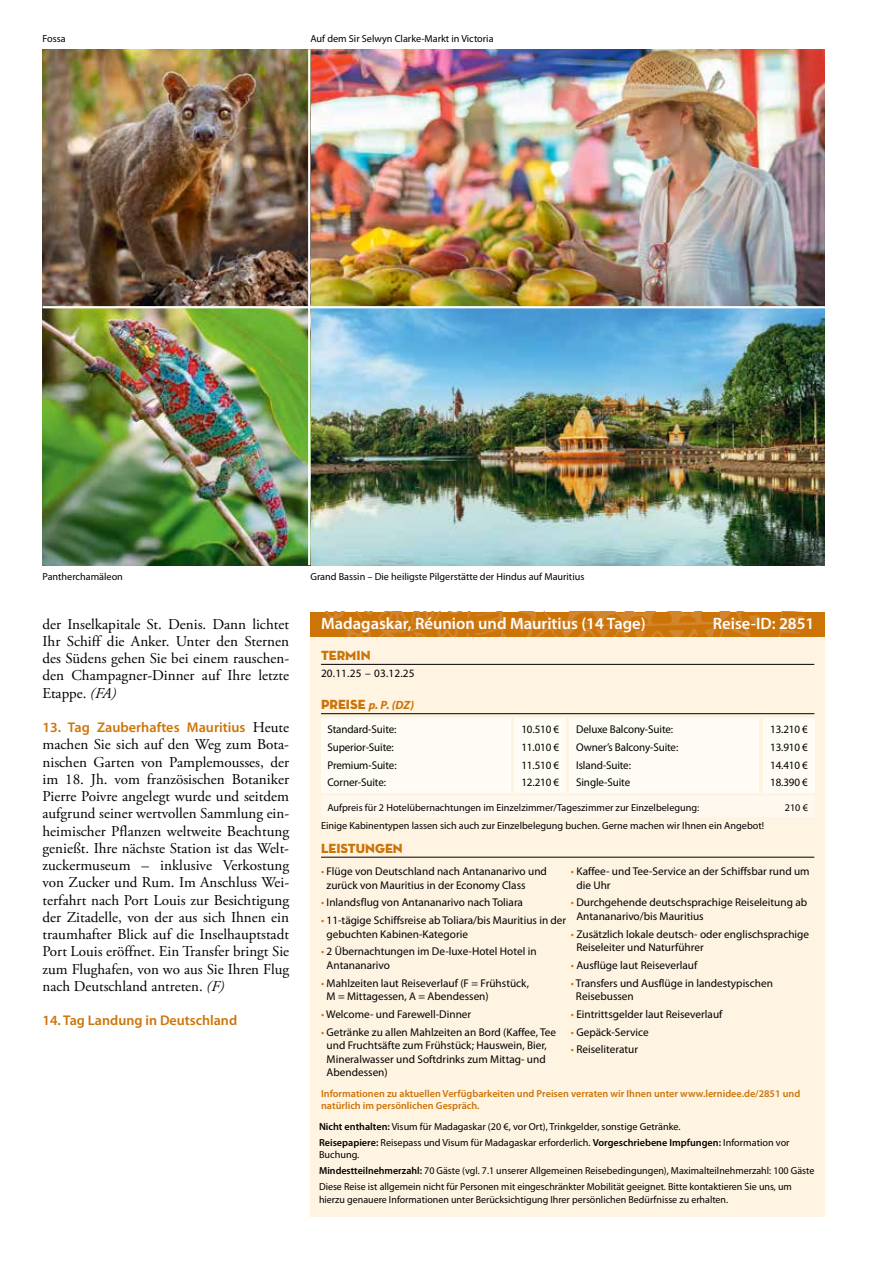
<style>
.page{position:relative;width:893px;height:1263px;background:#fff}
.page>*{position:absolute;margin:0;border:0;box-sizing:border-box;transform-origin:0 0}
.t1{font:600 16.5px "Myriad Pro";color:#fff}
.t2{font:15px/17.2px "Adobe Garamond Pro";color:#000;text-align:justify}
.t3{font:600 14.1px "Myriad Pro";color:#cc7408}
.t4{font:13.5px "Neutra Disp Titling";color:#cc7408}
.t5{font:italic 700 12px "Myriad Pro";color:#cc7408}
.t6{font:11.25px/17.7px "Myriad Pro";color:#000}
.t7{font:10.2px/16.2px "Myriad Pro";color:#000}
.t8{font:600 10.2px/12.3px "Myriad Pro";color:#cc7408}
.s1{font-style:italic}
.s2{font-family:"Adobe Garamond Pro";font-weight:400;font-size:15px;color:#000}
.s3{font-family:"Neutra Disp Titling";font-weight:400;font-style:normal;font-size:13.5px}
.s4{color:#cc7408}
.s5{font-weight:600}
</style>
<div class="page">
<div style="left:310px;top:612px;width:515px;height:604px;background:#fff3e1"></div>
<img style="left:310px;top:612px;width:515px;height:25px">
<img style="left:43px;top:49px;width:782px;height:516px">
<hr style="left:308px;top:49px;width:2px;height:516px;background:#fff">
<hr style="left:43px;top:306px;width:782px;height:2px;background:#fff">
<hr style="left:321px;top:857px;width:493px;height:1px;background:#000">
<hr style="left:321px;top:664px;width:493px;height:1px;background:#000">
<div style="left:321px;top:796px;width:493px;height:21px;background:#fff8ee"></div>
<div style="left:514px;top:718px;width:52px;height:75px;background:#fffcf6"></div>
<div style="left:321px;top:718px;width:189px;height:75px;background:#fffcf6"></div>
<div style="left:763px;top:718px;width:51px;height:75px;background:#fffcf6"></div>
<div style="left:570px;top:718px;width:189px;height:75px;background:#fffcf6"></div>
<hr style="left:321px;top:713px;width:493px;height:1px;background:#000">
<p class="t7" style="left:43px;top:31px;width:25px">Fossa</p>
<p class="t7" style="left:310px;top:31px;width:185px">Auf dem Sir Selwyn Clarke-Markt in Victoria</p>
<p class="t7" style="left:43px;top:568px;width:82px">Pantherchamäleon</p>
<p class="t7" style="left:310px;top:568px;width:275px">Grand Bassin – Die heiligste Pilgerstätte der Hindus auf Mauritius</p>
<h2 class="t2" style="left:43px;top:616px;width:248px">der Inselkapitale St. Denis. Dann lichtet Ihr Schiff die Anker. Unter den Sternen des Südens gehen Sie bei einem rauschen&shy;den Champagner-Dinner auf Ihre letzte Etappe. <span class="s1">(FA)</span></h2>
<p class="t3" style="left:43px;top:720px;width:248px">13. Tag Zauberhaftes Mauritius <span class="s2">Heute</span></p>
<p class="t2" style="left:43px;top:736px;width:248px">machen Sie sich auf den Weg zum Bota&shy;nischen Garten von Pamplemousses, der im 18. Jh. vom französischen Botaniker Pierre Poivre angelegt wurde und seitdem aufgrund seiner wertvollen Sammlung ein&shy;heimischer Pflanzen weltweite Beachtung genießt. Ihre nächste Station ist das Welt&shy;zuckermuseum – inklusive Verkostung von Zucker und Rum. Im Anschluss Wei&shy;terfahrt nach Port Louis zur Besichtigung der Zitadelle, von der aus sich Ihnen ein traumhafter Blick auf die Inselhauptstadt Port Louis eröffnet. Ein Transfer bringt Sie zum Flughafen, von wo aus Sie Ihren Flug nach Deutschland antreten. <span class="s1">(F)</span></p>
<p class="t3" style="left:43px;top:1013px;width:196px">14. Tag Landung in Deutschland</p>
<h1 class="t1" style="left:321px;top:615px;width:326px">Madagaskar, Réunion und Mauritius (14 Tage)</h1>
<p class="t4" style="left:321px;top:647px;width:51px">TERMIN</p>
<p class="t6" style="left:321px;top:665px;width:95px">20.11.25 – 03.12.25</p>
<p class="t5" style="left:321px;top:698px;width:95px"><span class="s3">PREISE</span> p. P. (DZ)</p>
<h1 class="t1" style="left:713px;top:615px;width:103px">Reise-ID: 2851</h1>
<p class="t6" style="left:327px;top:721px;width:71px">Standard-Suite:<br>Superior-Suite:<br>Premium-Suite:<br>Corner-Suite:</p>
<p class="t6" style="left:770px;top:721px;width:39px;text-align:justify">13.210 € 13.910 € 14.410 € 18.390 €</p>
<p class="t6" style="left:576px;top:721px;width:104px">Deluxe Balcony-Suite:<br>Owner’s Balcony-Suite:<br>Island-Suite:<br>Single-Suite</p>
<p class="t6" style="left:521px;top:721px;width:39px;text-align:justify">10.510 € 11.010 € 11.510 € 12.210 €</p>
<p class="t7" style="left:327px;top:799px;width:373px">Aufpreis für 2 Hotelübernachtungen im Einzelzimmer/Tageszimmer zur Einzelbelegung:</p>
<p class="t7" style="left:785px;top:799px;width:25px">210 €</p>
<p class="t7" style="left:321px;top:817px;width:445px">Einige Kabinentypen lassen sich auch zur Einzelbelegung buchen. Gerne machen wir Ihnen ein Angebot!</p>
<p class="t4" style="left:321px;top:840px;width:83px">LEISTUNGEN</p>
<p class="t6" style="left:576px;top:865px;width:235px;line-height:13.5px;text-indent:-6px"><span class="s4">•</span> Kaffee- und Tee-Service an der Schiffsbar rund um die Uhr</p>
<p class="t6" style="left:576px;top:896px;width:232px;line-height:13.5px;text-indent:-6px"><span class="s4">•</span> Durchgehende deutschsprachige Reiseleitung ab<br>Antananarivo/bis Mauritius</p>
<p class="t6" style="left:576px;top:927px;width:234px;line-height:13.5px;text-indent:-6px"><span class="s4">•</span> Zusätzlich lokale deutsch- oder englischsprachige<br>Reiseleiter und Naturführer</p>
<p class="t6" style="left:571px;top:956px;width:128px"><span class="s4">•</span> Ausflüge laut Reiseverlauf</p>
<p class="t6" style="left:576px;top:976px;width:198px;line-height:13.5px;text-indent:-5px"><span class="s4">•</span> Transfers und Ausflüge in landestypischen<br>Reisebussen</p>
<p class="t6" style="left:571px;top:1005px;width:153px"><span class="s4">•</span> Eintrittsgelder laut Reiseverlauf</p>
<p class="t6" style="left:571px;top:1023px;width:79px"><span class="s4">•</span> Gepäck-Service</p>
<p class="t6" style="left:571px;top:1041px;width:69px"><span class="s4">•</span> Reiseliteratur</p>
<p class="t6" style="left:327px;top:865px;width:222px;line-height:13.5px;text-indent:-6px"><span class="s4">•</span> Flüge von Deutschland nach Antananarivo und zurück von Mauritius in der Economy Class</p>
<p class="t6" style="left:321px;top:894px;width:204px"><span class="s4">•</span> Inlandsflug von Antananarivo nach Toliara</p>
<p class="t6" style="left:327px;top:914px;width:241px;line-height:13.5px;text-indent:-6px"><span class="s4">•</span> 11-tägige Schiffsreise ab Toliara/bis Mauritius in der gebuchten Kabinen-Kategorie</p>
<p class="t6" style="left:327px;top:945px;width:212px;line-height:13.5px;text-indent:-6px"><span class="s4">•</span> 2 Übernachtungen im De-luxe-Hotel Hotel in<br>Antananarivo</p>
<p class="t6" style="left:327px;top:976px;width:204px;line-height:13.5px;text-indent:-6px"><span class="s4">•</span> Mahlzeiten laut Reiseverlauf (F = Frühstück,<br>M = Mittagessen, A = Abendessen)</p>
<p class="t6" style="left:321px;top:1005px;width:152px"><span class="s4">•</span> Welcome- und Farewell-Dinner</p>
<p class="t6" style="left:327px;top:1025px;width:231px;line-height:13.5px;text-indent:-6px"><span class="s4">•</span> Getränke zu allen Mahlzeiten an Bord (Kaffee, Tee und Fruchtsäfte zum Frühstück; Hauswein, Bier, Mineralwasser und Softdrinks zum Mittag- und Abendessen)</p>
<p class="t8" style="left:321px;top:1087px;width:481px">Informationen zu aktuellen Verfügbarkeiten und Preisen verraten wir Ihnen unter www.lernidee.de/2851 und natürlich im persönlichen Gespräch.</p>
<p class="t7" style="left:319px;top:1118px;width:472px"><span class="s5">Nicht enthalten:</span> Visum für Madagaskar (20 €, vor Ort), Trinkgelder, sonstige Getränke.<br><span class="s5">Reisepapiere:</span> Reisepass und Visum für Madagaskar erforderlich. <span class="s5">Vorgeschriebene Impfungen:</span> Information vor</p>
<p class="t7" style="left:319px;top:1147px;width:497px">Buchung.<br><span class="s5">Mindestteilnehmerzahl:</span> 70 Gäste (vgl. 7.1 unserer Allgemeinen Reisebedingungen), Maximalteilnehmerzahl: 100 Gäste<br>Diese Reise ist allgemein nicht für Personen mit eingeschränkter Mobilität geeignet. Bitte kontaktieren Sie uns, um</p>
<p class="t7" style="left:319px;top:1191px;width:411px">hierzu genauere Informationen unter Berücksichtigung Ihrer persönlichen Bedürfnisse zu erhalten.</p>
</div>
